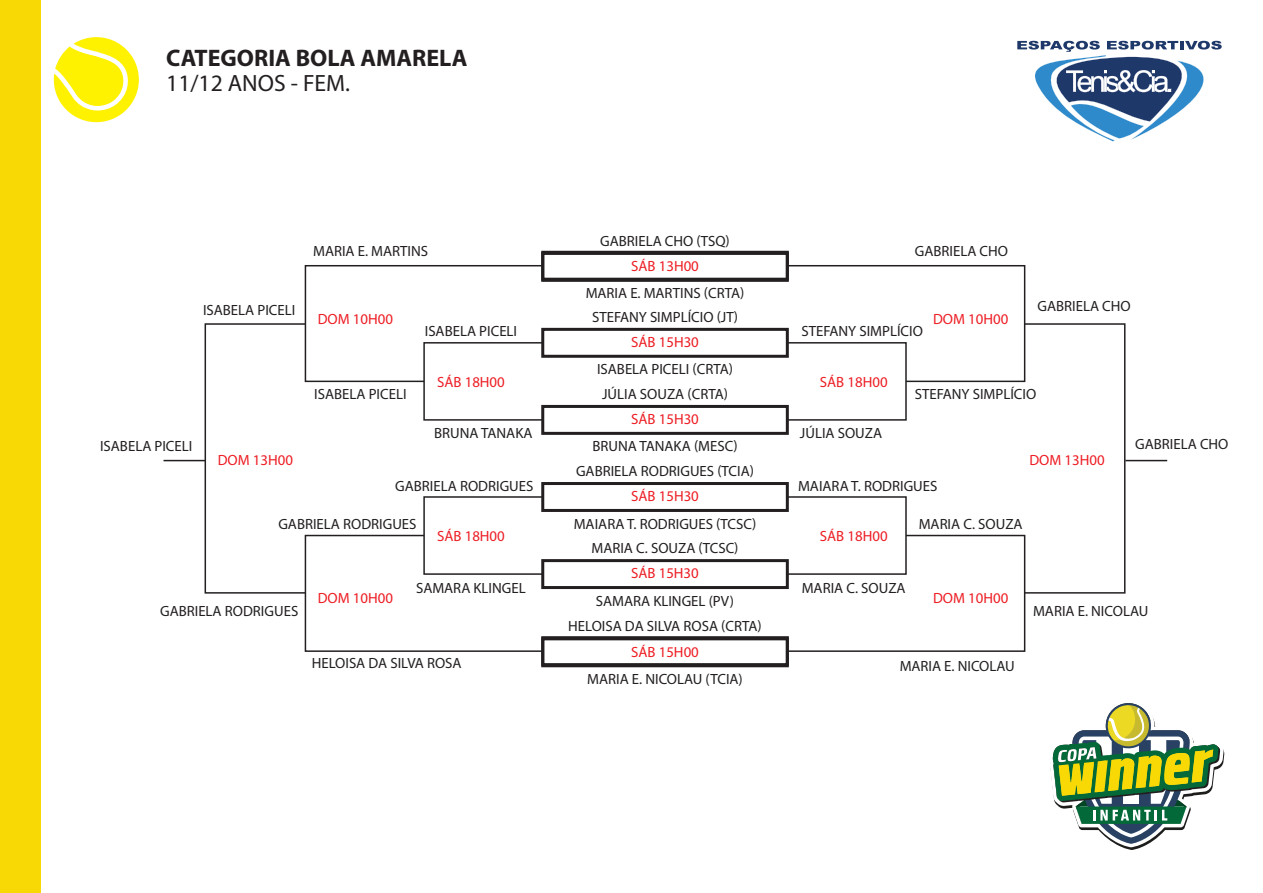
<style>
.page{position:relative;width:1263px;height:893px;background:#fff}
.page>*{position:absolute;margin:0;border:0;box-sizing:border-box;transform-origin:0 0}
.t1{font:700 24px "Myriad Pro";color:#231f20}
.t2{font:23.55px "Myriad Pro";color:#231f20}
.t3{font:14.85px "Myriad Pro";color:#231f20}
.t4{font:14.85px "Myriad Pro";color:#ed1d24}
</style>
<div class="page">
<div style="left:541px;top:251px;width:248px;height:30px;border:3px solid #231f20"></div>
<div style="left:541px;top:328px;width:248px;height:30px;border:3px solid #231f20"></div>
<div style="left:541px;top:252px;width:248px;height:30px;border:3px solid #231f20"></div>
<div style="left:541px;top:405px;width:248px;height:30px;border:3px solid #231f20"></div>
<div style="left:541px;top:482px;width:248px;height:30px;border:3px solid #231f20"></div>
<div style="left:541px;top:559px;width:248px;height:30px;border:3px solid #231f20"></div>
<div style="left:541px;top:637px;width:248px;height:30px;border:3px solid #231f20"></div>
<div style="left:541px;top:636px;width:248px;height:30px;border:3px solid #231f20"></div>
<svg style="left:786px;top:264px;width:240px;height:119px"></svg>
<div style="left:1024px;top:323px;width:101px;height:271px;border:2px solid #231f20"></div>
<svg style="left:786px;top:534px;width:240px;height:119px"></svg>
<div style="left:786px;top:342px;width:121px;height:79px;border:2px solid #231f20"></div>
<div style="left:786px;top:496px;width:121px;height:79px;border:2px solid #231f20"></div>
<svg style="left:304px;top:264px;width:240px;height:119px"></svg>
<div style="left:205px;top:323px;width:101px;height:271px;border:2px solid #231f20"></div>
<svg style="left:304px;top:534px;width:240px;height:119px"></svg>
<div style="left:423px;top:342px;width:120px;height:79px;border:2px solid #231f20"></div>
<div style="left:423px;top:496px;width:120px;height:79px;border:2px solid #231f20"></div>
<svg style="left:53px;top:37px;width:86px;height:86px"></svg>
<svg style="left:1050px;top:703px;width:174px;height:147px"></svg>
<svg style="left:1017px;top:41px;width:205px;height:100px"></svg>
<div style="left:0;top:0;width:40px;height:893px;background:#f8d905"></div>
<hr style="left:164px;top:460px;width:41px;height:1px;background:#231f20">
<hr style="left:1125px;top:460px;width:42px;height:1px;background:#231f20">
<h1 class="t1" style="left:166px;top:42px;width:303px">CATEGORIA BOLA AMARELA</h1>
<h2 class="t2" style="left:166px;top:69px;width:185px">11/12 ANOS - FEM.</h2>
<p class="t3" style="left:203px;top:301px;width:94px">ISABELA PICELI</p>
<p class="t3" style="left:100px;top:437px;width:94px">ISABELA PICELI</p>
<p class="t3" style="left:313px;top:242px;width:117px">MARIA E. MARTINS</p>
<p class="t4" style="left:318px;top:310px;width:77px">DOM 10H00</p>
<p class="t3" style="left:314px;top:385px;width:94px">ISABELA PICELI</p>
<p class="t3" style="left:425px;top:322px;width:94px">ISABELA PICELI</p>
<p class="t4" style="left:437px;top:373px;width:69px">SÁB 18H00</p>
<p class="t3" style="left:434px;top:424px;width:100px">BRUNA TANAKA</p>
<p class="t3" style="left:600px;top:232px;width:131px">GABRIELA CHO (TSQ)</p>
<p class="t4" style="left:631px;top:257px;width:69px">SÁB 13H00</p>
<p class="t3" style="left:586px;top:284px;width:160px">MARIA E. MARTINS (CRTA)</p>
<p class="t3" style="left:592px;top:308px;width:147px">STEFANY SIMPLÍCIO (JT)</p>
<p class="t4" style="left:631px;top:333px;width:69px">SÁB 15H30</p>
<p class="t3" style="left:597px;top:360px;width:137px">ISABELA PICELI (CRTA)</p>
<p class="t3" style="left:602px;top:385px;width:127px">JÚLIA SOUZA (CRTA)</p>
<p class="t4" style="left:631px;top:410px;width:69px">SÁB 15H30</p>
<p class="t3" style="left:592px;top:437px;width:147px">BRUNA TANAKA (MESC)</p>
<p class="t3" style="left:915px;top:242px;width:95px">GABRIELA CHO</p>
<p class="t3" style="left:801px;top:322px;width:123px">STEFANY SIMPLÍCIO</p>
<p class="t4" style="left:933px;top:310px;width:77px">DOM 10H00</p>
<p class="t3" style="left:1037px;top:297px;width:95px">GABRIELA CHO</p>
<p class="t4" style="left:820px;top:373px;width:69px">SÁB 18H00</p>
<p class="t3" style="left:800px;top:424px;width:84px">JÚLIA SOUZA</p>
<p class="t3" style="left:915px;top:385px;width:123px">STEFANY SIMPLÍCIO</p>
<p class="t3" style="left:1135px;top:435px;width:95px">GABRIELA CHO</p>
<p class="t4" style="left:218px;top:451px;width:77px">DOM 13H00</p>
<p class="t4" style="left:1029px;top:451px;width:77px">DOM 13H00</p>
<p class="t3" style="left:576px;top:462px;width:179px">GABRIELA RODRIGUES (TCIA)</p>
<p class="t3" style="left:395px;top:477px;width:140px">GABRIELA RODRIGUES</p>
<p class="t3" style="left:278px;top:514px;width:140px">GABRIELA RODRIGUES</p>
<p class="t4" style="left:437px;top:527px;width:69px">SÁB 18H00</p>
<p class="t4" style="left:631px;top:487px;width:69px">SÁB 15H30</p>
<p class="t3" style="left:574px;top:514px;width:184px">MAIARA T. RODRIGUES (TCSC)</p>
<p class="t3" style="left:592px;top:539px;width:148px">MARIA C. SOUZA (TCSC)</p>
<p class="t3" style="left:798px;top:477px;width:141px">MAIARA T. RODRIGUES</p>
<p class="t4" style="left:820px;top:527px;width:69px">SÁB 18H00</p>
<p class="t3" style="left:919px;top:514px;width:105px">MARIA C. SOUZA</p>
<p class="t4" style="left:631px;top:564px;width:69px">SÁB 15H30</p>
<p class="t3" style="left:160px;top:601px;width:140px">GABRIELA RODRIGUES</p>
<p class="t4" style="left:318px;top:588px;width:77px">DOM 10H00</p>
<p class="t3" style="left:416px;top:579px;width:111px">SAMARA KLINGEL</p>
<p class="t3" style="left:596px;top:591px;width:140px">SAMARA KLINGEL (PV)</p>
<p class="t3" style="left:802px;top:579px;width:105px">MARIA C. SOUZA</p>
<p class="t4" style="left:933px;top:588px;width:77px">DOM 10H00</p>
<p class="t3" style="left:1033px;top:601px;width:117px">MARIA E. NICOLAU</p>
<p class="t3" style="left:568px;top:617px;width:195px">HELOISA DA SILVA ROSA (CRTA)</p>
<p class="t3" style="left:312px;top:654px;width:151px">HELOISA DA SILVA ROSA</p>
<p class="t4" style="left:631px;top:642px;width:69px">SÁB 15H00</p>
<p class="t3" style="left:900px;top:657px;width:117px">MARIA E. NICOLAU</p>
<p class="t3" style="left:587px;top:670px;width:157px">MARIA E. NICOLAU (TCIA)</p>
</div>
